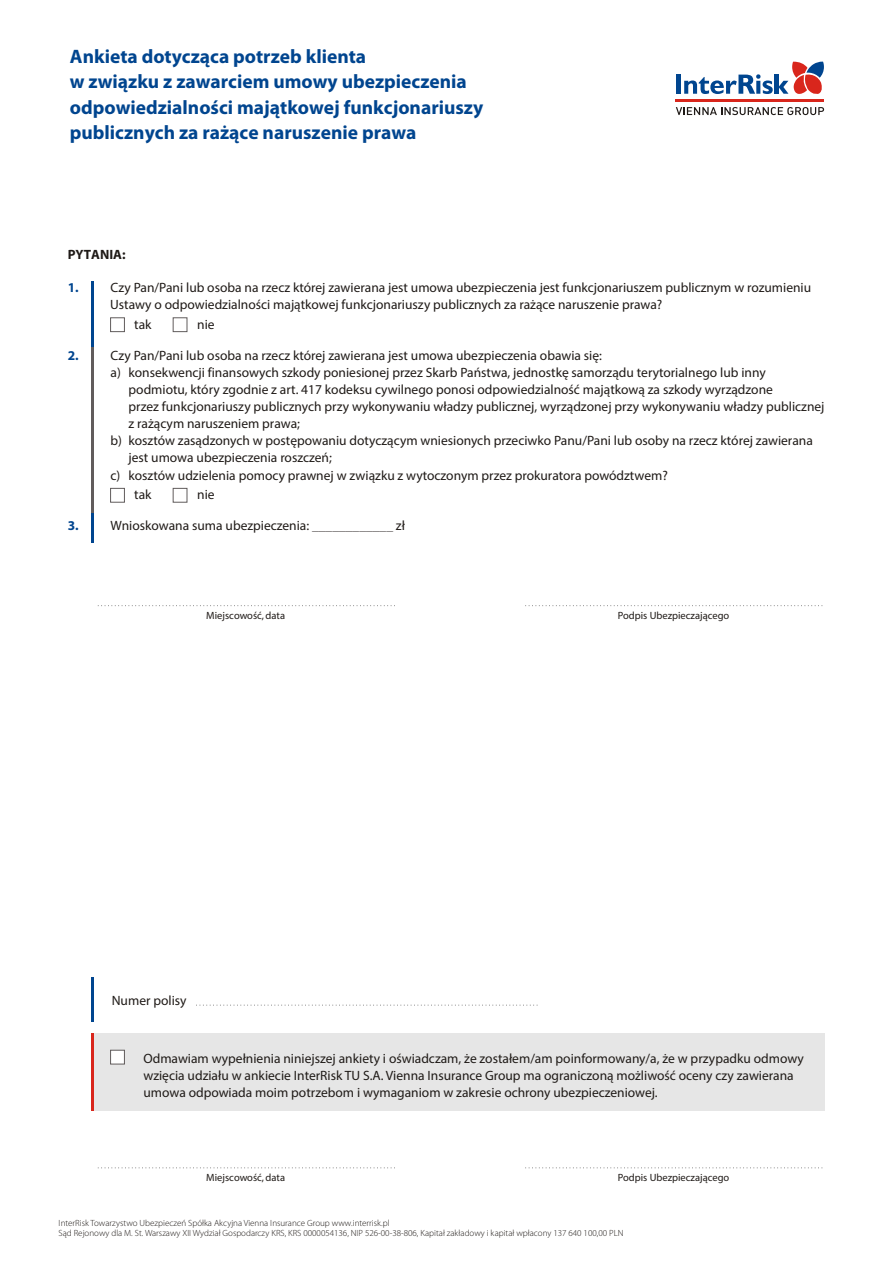
<style>
.page{position:relative;width:893px;height:1263px;background:#fff}
.page>*{position:absolute;margin:0;border:0;box-sizing:border-box;transform-origin:0 0}
.t1{font:700 19.5px/25.2px "Myriad Pro";color:#00458f}
.t2{font:13.5px/17.1px "Myriad Pro";color:#1f1a17}
.t3{font:700 13.5px "Myriad Pro";color:#1f1a17}
.t4{font:700 13.5px "Myriad Pro";color:#00458f}
.t5{font:10.5px "Myriad Pro";color:#1f1a17}
.t6{font:300 9px/9.1px "Myriad Pro";color:#1f1a17}
.s1{color:#615c5c}
</style>
<div class="page">
<hr style="left:676px;top:99px;width:148px;height:3px;background:#d9261c">
<svg style="left:676px;top:107px;width:148px;height:8px"></svg>
<div style="left:676px;top:75px;width:5px;height:19px;background:#00458f"></div>
<svg style="left:684px;top:62px;width:140px;height:32px"></svg>
<svg style="left:98px;top:605px;width:297px;height:1px"></svg>
<svg style="left:525px;top:605px;width:297px;height:1px"></svg>
<hr style="left:91px;top:281px;width:3px;height:67px;background:#00458f">
<hr style="left:91px;top:348px;width:3px;height:165px;background:#615c5c">
<hr style="left:91px;top:513px;width:3px;height:30px;background:#00458f">
<div style="left:110px;top:317px;width:15px;height:15px;border:1px solid #615c5c"></div>
<div style="left:110px;top:488px;width:15px;height:15px;border:1px solid #615c5c"></div>
<div style="left:173px;top:317px;width:14px;height:15px;border:1px solid #615c5c"></div>
<div style="left:173px;top:488px;width:14px;height:15px;border:1px solid #615c5c"></div>
<div style="left:94px;top:1034px;width:731px;height:77px;background:#e6e6e6"></div>
<svg style="left:98px;top:1167px;width:297px;height:1px"></svg>
<svg style="left:525px;top:1167px;width:297px;height:1px"></svg>
<hr style="left:91px;top:1034px;width:3px;height:77px;background:#d9261c">
<svg style="left:196px;top:1005px;width:342px;height:1px"></svg>
<hr style="left:91px;top:978px;width:3px;height:44px;background:#00458f">
<svg style="left:110px;top:1049px;width:15px;height:16px"></svg>
<h1 class="t1" style="left:70px;top:46px;width:415px">Ankieta dotycząca potrzeb klienta<br>w związku z zawarciem umowy ubezpieczenia odpowiedzialności majątkowej funkcjonariuszy publicznych za rażące naruszenie prawa</h1>
<p class="t3" style="left:68px;top:249px;width:59px">PYTANIA:</p>
<p class="t2" style="left:110px;top:280px;width:702px">Czy Pan/Pani lub osoba na rzecz której zawierana jest umowa ubezpieczenia jest funkcjonariuszem publicznym w rozumieniu<br>Ustawy o odpowiedzialności majątkowej funkcjonariuszy publicznych za rażące naruszenie prawa?</p>
<p class="t2" style="left:111px;top:348px;width:493px">Czy Pan/Pani lub osoba na rzecz której zawierana jest umowa ubezpieczenia obawia się:</p>
<p class="t2" style="left:111px;top:365px;width:657px">a) konsekwencji finansowych szkody poniesionej przez Skarb Państwa, jednostkę samorządu terytorialnego lub inny</p>
<p class="t2" style="left:129px;top:382px;width:646px">podmiotu, który zgodnie z art. 417 kodeksu cywilnego ponosi odpowiedzialność majątkową za szkody wyrządzone</p>
<p class="t2" style="left:129px;top:399px;width:697px">przez funkcjonariuszy publicznych przy wykonywaniu władzy publicznej, wyrządzonej przy wykonywaniu władzy publicznej</p>
<p class="t2" style="left:129px;top:416px;width:173px">z rażącym naruszeniem prawa;</p>
<p class="t2" style="left:111px;top:433px;width:704px">b) kosztów zasądzonych w postępowaniu dotyczącym wniesionych przeciwko Panu/Pani lub osoby na rzecz której zawierana</p>
<p class="t2" style="left:129px;top:450px;width:205px">jest umowa ubezpieczenia roszczeń;</p>
<p class="t2" style="left:111px;top:468px;width:559px">c) kosztów udzielenia pomocy prawnej w związku z wytoczonym przez prokuratora powództwem?</p>
<p class="t2" style="left:111px;top:518px;width:296px">Wnioskowana suma ubezpieczenia: <span class="s1">____________</span> zł</p>
<p class="t4" style="left:68px;top:282px;width:13px">1.</p>
<p class="t2" style="left:134px;top:317px;width:19px">tak</p>
<p class="t2" style="left:197px;top:317px;width:19px">nie</p>
<p class="t4" style="left:68px;top:350px;width:13px">2.</p>
<p class="t2" style="left:134px;top:487px;width:19px">tak</p>
<p class="t2" style="left:197px;top:487px;width:19px">nie</p>
<p class="t4" style="left:68px;top:520px;width:13px">3.</p>
<p class="t5" style="left:206px;top:611px;width:80px">Miejscowość, data</p>
<p class="t5" style="left:618px;top:611px;width:113px">Podpis Ubezpieczającego</p>
<p class="t2" style="left:112px;top:993px;width:76px">Numer polisy</p>
<p class="t2" style="left:143px;top:1051px;width:662px">Odmawiam wypełnienia niniejszej ankiety i oświadczam, że zostałem/am poinformowany/a, że w przypadku odmowy wzięcia udziału w ankiecie InterRisk TU S.A. Vienna Insurance Group ma ograniczoną możliwość oceny czy zawierana umowa odpowiada moim potrzebom i wymaganiom w zakresie ochrony ubezpieczeniowej.</p>
<p class="t5" style="left:206px;top:1173px;width:80px">Miejscowość, data</p>
<p class="t5" style="left:618px;top:1173px;width:113px">Podpis Ubezpieczającego</p>
<p class="t6" style="left:59px;top:1219px;width:566px">InterRisk Towarzystwo Ubezpieczeń Spółka Akcyjna Vienna Insurance Group www.interrisk.pl<br>Sąd Rejonowy dla M. St. Warszawy XII Wydział Gospodarczy KRS, KRS 0000054136, NIP 526-00-38-806, Kapitał zakładowy i kapitał wpłacony 137 640 100,00 PLN</p>
</div>
